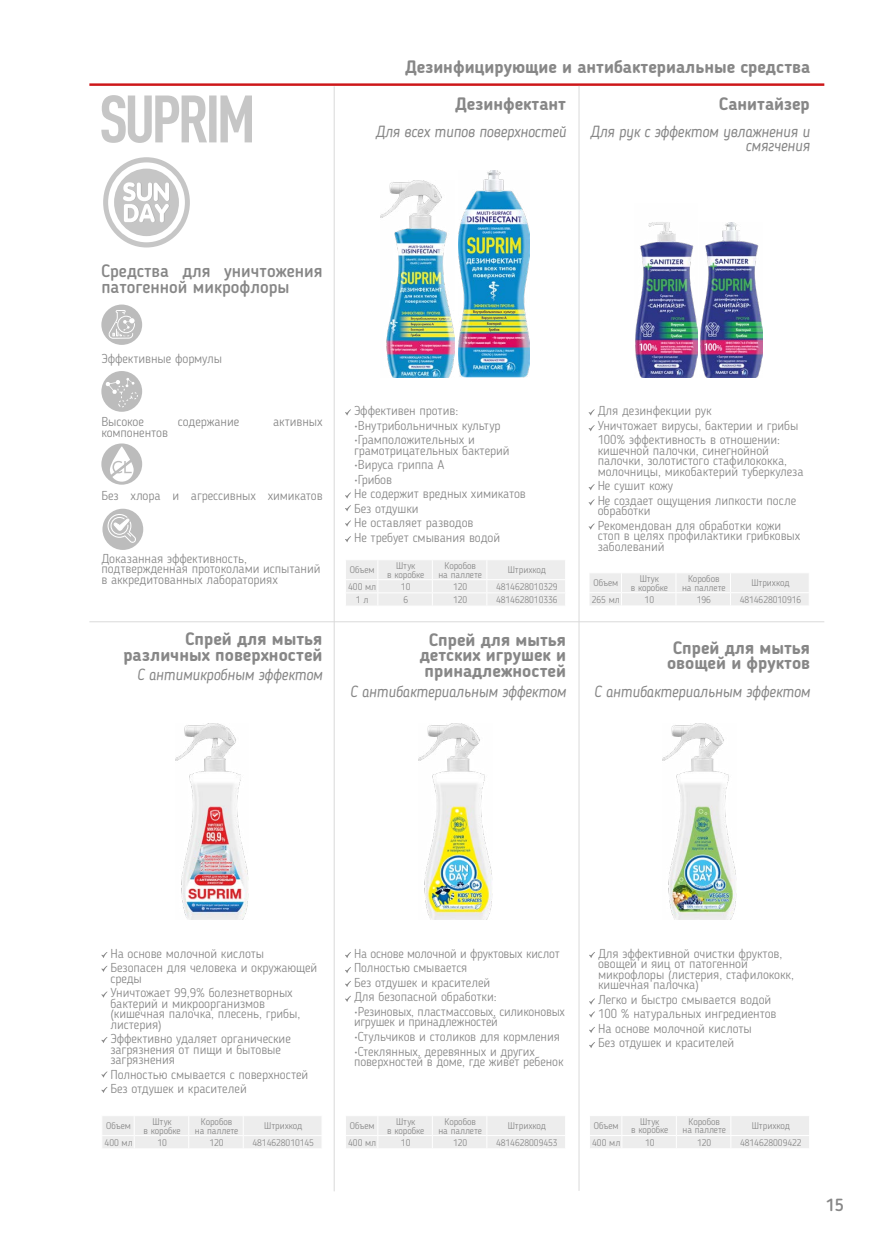
<style>
.page{position:relative;width:874px;height:1241px;background:#fff}
.page>*{position:absolute;margin:0;border:0;box-sizing:border-box;transform-origin:0 0}
.t1{font:700 17.5px/15.8px "Blogger Sans";color:#878787;text-align:center}
.t2{font:500 17.5px/15.8px "Blogger Sans";color:#878787}
.t3{font:italic 15.75px/14px "Blogger Sans";letter-spacing:-.01em;color:#878787;text-align:right;scale:.96 1}
.t4{font:300 12.6px/14.5px "Blogger Sans";color:#878787}
.t5{font:300 9.45px/8.6px "Blogger Sans";color:#878787;text-align:center}
</style>
<div class="page">
<hr style="left:89px;top:83px;width:734px;height:3px;background:#cd1719">
<hr style="left:89px;top:621px;width:734px;height:1px;background:#dadada">
<hr style="left:333px;top:86px;width:1px;height:1105px;background:#dadada">
<hr style="left:578px;top:86px;width:1px;height:1104px;background:#dadada">
<svg style="left:101px;top:952px;width:6px;height:5px"></svg>
<svg style="left:101px;top:991px;width:6px;height:6px"></svg>
<svg style="left:101px;top:1037px;width:6px;height:5px"></svg>
<svg style="left:101px;top:1071px;width:6px;height:6px"></svg>
<svg style="left:101px;top:1087px;width:6px;height:5px"></svg>
<svg style="left:101px;top:966px;width:6px;height:5px"></svg>
<div style="left:102px;top:1116px;width:219px;height:32px;background:#ededed"></div>
<img style="left:175px;top:723px;width:73px;height:196px">
<svg style="left:345px;top:409px;width:6px;height:6px"></svg>
<svg style="left:345px;top:492px;width:6px;height:6px"></svg>
<svg style="left:345px;top:505px;width:6px;height:6px"></svg>
<svg style="left:345px;top:520px;width:6px;height:6px"></svg>
<svg style="left:345px;top:536px;width:6px;height:6px"></svg>
<div style="left:346px;top:560px;width:219px;height:46px;background:#ededed"></div>
<hr style="left:486px;top:605px;width:79px;height:1px;background:#fff">
<img style="left:381px;top:181px;width:73px;height:196px">
<img style="left:458px;top:171px;width:71px;height:206px">
<svg style="left:345px;top:952px;width:6px;height:5px"></svg>
<svg style="left:345px;top:981px;width:6px;height:5px"></svg>
<svg style="left:345px;top:995px;width:6px;height:6px"></svg>
<svg style="left:345px;top:967px;width:6px;height:5px"></svg>
<div style="left:346px;top:1116px;width:219px;height:32px;background:#ededed"></div>
<img style="left:418px;top:723px;width:74px;height:196px">
<svg style="left:589px;top:952px;width:5px;height:5px"></svg>
<svg style="left:589px;top:999px;width:5px;height:5px"></svg>
<svg style="left:589px;top:1012px;width:5px;height:5px"></svg>
<svg style="left:589px;top:1027px;width:5px;height:5px"></svg>
<svg style="left:589px;top:1042px;width:5px;height:5px"></svg>
<div style="left:590px;top:1116px;width:219px;height:32px;background:#ededed"></div>
<img style="left:662px;top:723px;width:74px;height:196px">
<svg style="left:588px;top:409px;width:6px;height:6px"></svg>
<svg style="left:588px;top:425px;width:6px;height:6px"></svg>
<svg style="left:588px;top:484px;width:6px;height:6px"></svg>
<svg style="left:588px;top:499px;width:6px;height:6px"></svg>
<div style="left:590px;top:573px;width:219px;height:32px;background:#ededed"></div>
<img style="left:635px;top:222px;width:61px;height:155px">
<img style="left:700px;top:223px;width:62px;height:154px">
<svg style="left:101px;top:95px;width:106px;height:48px"></svg>
<div style="left:209px;top:95px;width:7px;height:47px;background:#c6c6c6"></div>
<svg style="left:220px;top:95px;width:32px;height:47px"></svg>
<svg style="left:103px;top:157px;width:87px;height:90px"></svg>
<div style="left:101px;top:371px;width:41px;height:41px;background:#bcbcbc;border-radius:50%"></div>
<svg style="left:105px;top:377px;width:33px;height:30px"></svg>
<div style="left:101px;top:304px;width:41px;height:41px;background:#bcbcbc;border-radius:50%"></div>
<svg style="left:108px;top:310px;width:27px;height:29px"></svg>
<div style="left:101px;top:443px;width:41px;height:41px;background:#bcbcbc;border-radius:50%"></div>
<svg style="left:109px;top:446px;width:26px;height:35px"></svg>
<svg style="left:588px;top:523px;width:6px;height:6px"></svg>
<div style="left:102px;top:508px;width:41px;height:42px;background:#bcbcbc;border-radius:50%"></div>
<svg style="left:107px;top:514px;width:29px;height:28px"></svg>
<h1 class="t1" style="left:405px;top:59px;width:406px">Дезинфицирующие и антибактериальные средства</h1>
<h1 class="t1" style="left:455px;top:96px;width:112px">Дезинфектант</h1>
<p class="t3" style="left:375px;top:125px;width:200px">Для всех типов поверхностей</p>
<h1 class="t1" style="left:718px;top:96px;width:92px">Санитайзер</h1>
<p class="t3" style="left:589px;top:125px;width:230px">Для рук с эффектом увлажнения и смягчения</p>
<h1 class="t2" style="left:101px;top:263px;width:222px">Средства для уничтожения патогенной микрофлоры</h1>
<p class="t4" style="left:101px;top:351px;width:122px">Эффективные формулы</p>
<p class="t4" style="left:101px;top:414px;width:44px">Высокое</p>
<p class="t4" style="left:178px;top:414px;width:63px">содержание</p>
<p class="t4" style="left:273px;top:414px;width:51px">активных</p>
<p class="t4" style="left:101px;top:425px;width:68px">компонентов</p>
<p class="t4" style="left:101px;top:488px;width:222px">Без хлора и агрессивных химикатов</p>
<p class="t4" style="left:101px;top:553px;width:220px;line-height:10.5px">Доказанная эффективность, подтвержденная протоколами испытаний в аккредитованных лабораториях</p>
<h1 class="t1" style="left:123px;top:630px;width:200px;text-align:right">Спрей для мытья различных поверхностей</h1>
<p class="t3" style="left:137px;top:667px;width:194px">С антимикробным эффектом</p>
<p class="t4" style="left:354px;top:403px;width:106px">Эффективен против:</p>
<p class="t4" style="left:354px;top:418px;width:148px">•Внутрибольничных культур</p>
<p class="t4" style="left:354px;top:434px;width:157px;line-height:10.5px">•Грамположительных и грамотрицательных бактерий</p>
<p class="t4" style="left:354px;top:457px;width:92px">•Вируса гриппа А</p>
<p class="t4" style="left:354px;top:472px;width:173px">•Грибов<br>Не содержит вредных химикатов<br>Без отдушки<br>Не оставляет разводов<br>Не требует смывания водой</p>
<p class="t5" style="left:349px;top:565px;width:26px">Объем</p>
<p class="t5" style="left:387px;top:561px;width:39px">Штук<br>в коробке</p>
<p class="t5" style="left:438px;top:561px;width:45px">Коробов<br>на паллете</p>
<p class="t5" style="left:507px;top:565px;width:40px">Штрихкод</p>
<p class="t5" style="left:348px;top:582px;width:30px">400 мл</p>
<p class="t5" style="left:401px;top:582px;width:11px">10</p>
<p class="t5" style="left:453px;top:582px;width:16px">120</p>
<p class="t5" style="left:496px;top:582px;width:63px">4814628010329</p>
<p class="t5" style="left:356px;top:595px;width:14px">1 л</p>
<p class="t5" style="left:403px;top:595px;width:6px">6</p>
<p class="t5" style="left:453px;top:595px;width:16px">120</p>
<p class="t5" style="left:496px;top:595px;width:63px">4814628010336</p>
<h1 class="t1" style="left:419px;top:631px;width:148px">Спрей для мытья детских игрушек и принадлежностей</h1>
<p class="t3" style="left:350px;top:684px;width:226px">С антибактериальным эффектом</p>
<p class="t4" style="left:597px;top:403px;width:202px">Для дезинфекции рук<br>Уничтожает вирусы, бактерии и грибы<br>100% эффективность в отношении:</p>
<p class="t4" style="left:597px;top:445px;width:207px;line-height:10.5px">кишечной палочки, синегнойной палочки, золотистого стафилококка, молочницы, микобактерий туберкулеза</p>
<p class="t4" style="left:597px;top:478px;width:200px">Не сушит кожу<br>Не создает ощущения липкости после</p>
<p class="t4" style="left:597px;top:503px;width:185px">обработки<br>Рекомендован для обработки кожи</p>
<p class="t4" style="left:597px;top:530px;width:204px;line-height:10.5px">стоп в целях профилактики грибковых заболеваний</p>
<p class="t5" style="left:593px;top:578px;width:26px">Объем</p>
<p class="t5" style="left:630px;top:574px;width:39px">Штук<br>в коробке</p>
<p class="t5" style="left:681px;top:574px;width:45px">Коробов<br>на паллете</p>
<p class="t5" style="left:751px;top:578px;width:40px">Штрихкод</p>
<p class="t5" style="left:591px;top:595px;width:30px">265 мл</p>
<p class="t5" style="left:644px;top:595px;width:11px">10</p>
<p class="t5" style="left:696px;top:595px;width:16px">196</p>
<p class="t5" style="left:739px;top:595px;width:63px">4814628010916</p>
<h1 class="t1" style="left:666px;top:639px;width:144px">Спрей для мытья овощей и фруктов</h1>
<p class="t3" style="left:594px;top:684px;width:226px">С антибактериальным эффектом</p>
<p class="t4" style="left:110px;top:946px;width:208px">На основе молочной кислоты<br>Безопасен для человека и окружающей</p>
<p class="t4" style="left:110px;top:971px;width:184px">среды<br>Уничтожает 99,9% болезнетворных</p>
<p class="t4" style="left:110px;top:998px;width:191px;line-height:10.5px">бактерий и микроорганизмов (кишечная палочка, плесень, грибы, листерия)</p>
<p class="t4" style="left:110px;top:1033px;width:182px;line-height:10.5px">Эффективно удаляет органические загрязнения от пищи и бытовые загрязнения</p>
<p class="t4" style="left:110px;top:1067px;width:199px">Полностью смывается с поверхностей<br>Без отдушек и красителей</p>
<p class="t5" style="left:106px;top:1121px;width:26px">Объем</p>
<p class="t5" style="left:143px;top:1117px;width:39px">Штук<br>в коробке</p>
<p class="t5" style="left:195px;top:1117px;width:45px">Коробов<br>на паллете</p>
<p class="t5" style="left:264px;top:1121px;width:40px">Штрихкод</p>
<p class="t5" style="left:104px;top:1137px;width:30px">400 мл</p>
<p class="t5" style="left:157px;top:1137px;width:11px">10</p>
<p class="t5" style="left:209px;top:1137px;width:16px">120</p>
<p class="t5" style="left:252px;top:1137px;width:63px">4814628010145</p>
<p class="t4" style="left:354px;top:946px;width:207px">На основе молочной и фруктовых кислот<br>Полностью смывается<br>Без отдушек и красителей<br>Для безопасной обработки:</p>
<p class="t4" style="left:354px;top:1006px;width:212px;line-height:10.5px">•Резиновых, пластмассовых, силиконовых игрушек и принадлежностей</p>
<p class="t4" style="left:354px;top:1029px;width:207px">•Стульчиков и столиков для кормления</p>
<p class="t4" style="left:354px;top:1045px;width:211px;line-height:10.5px">•Стеклянных, деревянных и других поверхностей в доме, где живет ребенок</p>
<p class="t5" style="left:349px;top:1121px;width:26px">Объем</p>
<p class="t5" style="left:387px;top:1117px;width:39px">Штук<br>в коробке</p>
<p class="t5" style="left:438px;top:1117px;width:45px">Коробов<br>на паллете</p>
<p class="t5" style="left:507px;top:1121px;width:40px">Штрихкод</p>
<p class="t5" style="left:348px;top:1137px;width:30px">400 мл</p>
<p class="t5" style="left:401px;top:1137px;width:11px">10</p>
<p class="t5" style="left:453px;top:1137px;width:16px">120</p>
<p class="t5" style="left:496px;top:1137px;width:63px">4814628009453</p>
<p class="t4" style="left:597px;top:948px;width:197px;line-height:10.5px">Для эффективной очистки фруктов, овощей и яиц от патогенной микрофлоры (листерия, стафилококк, кишечная палочка)</p>
<p class="t4" style="left:597px;top:992px;width:180px">Легко и быстро смывается водой<br>100 % натуральных ингредиентов<br>На основе молочной кислоты<br>Без отдушек и красителей</p>
<p class="t5" style="left:593px;top:1121px;width:26px">Объем</p>
<p class="t5" style="left:630px;top:1117px;width:39px">Штук<br>в коробке</p>
<p class="t5" style="left:682px;top:1117px;width:45px">Коробов<br>на паллете</p>
<p class="t5" style="left:751px;top:1121px;width:40px">Штрихкод</p>
<p class="t5" style="left:592px;top:1137px;width:30px">400 мл</p>
<p class="t5" style="left:644px;top:1137px;width:11px">10</p>
<p class="t5" style="left:696px;top:1137px;width:16px">120</p>
<p class="t5" style="left:739px;top:1137px;width:63px">4814628009422</p>
<h1 class="t2" style="left:825px;top:1196px;width:20px">15</h1>
</div>
